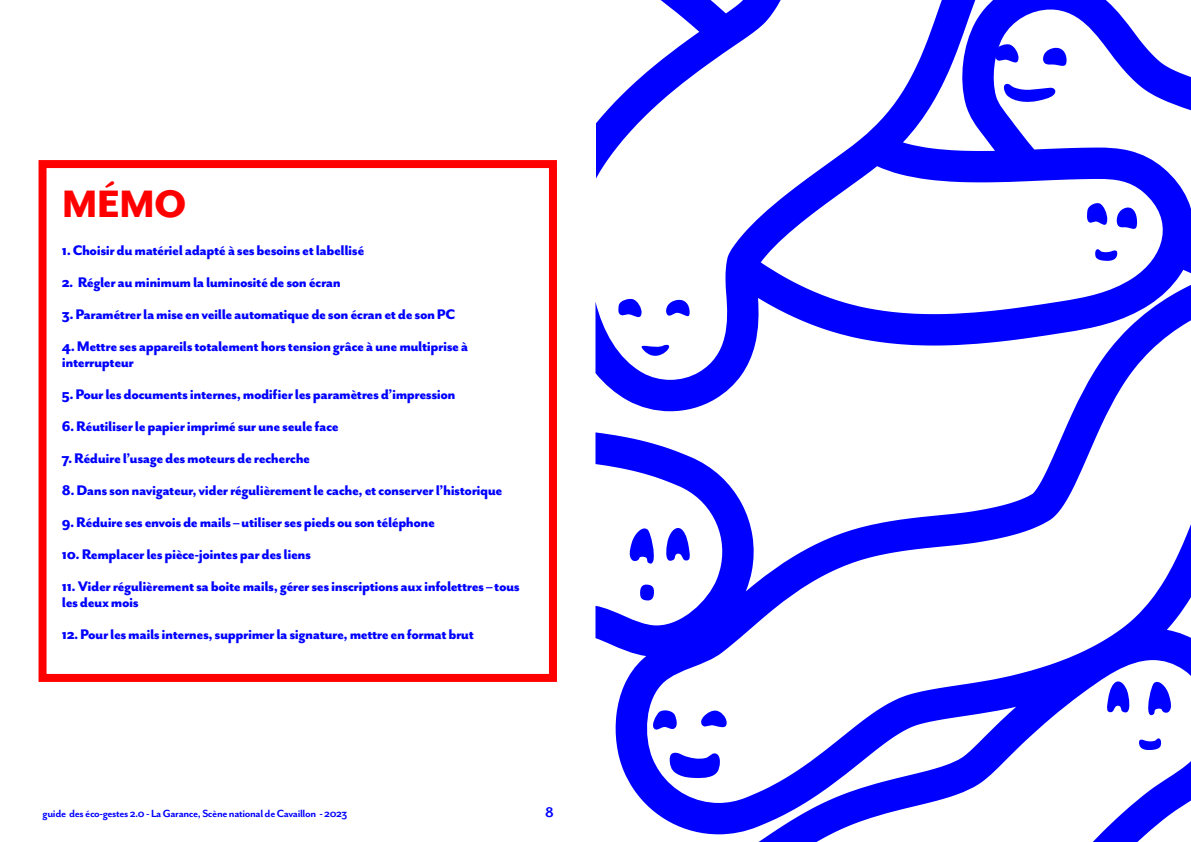
<style>
.page{position:relative;width:1191px;height:842px;background:#fff}
.page>*{position:absolute;margin:0;border:0;box-sizing:border-box;transform-origin:0 0}
.t1{font:800 44px "Mr Eaves San OT";color:#f00}
.t2{font:800 16px/16px "Mr Eaves San OT";letter-spacing:-.03em;color:#00f}
.t3{font:700 16px "Mr Eaves San OT";color:#00f}
.t4{font:700 12px "Mr Eaves San OT";letter-spacing:-.03em;color:#00f}
</style>
<div class="page">
<div style="left:39px;top:160px;width:518px;height:522px;background:#fff;border:8px solid #f00"></div>
<svg style="left:595px;top:0;width:596px;height:842px"></svg>
<svg style="left:1146px;top:679px;width:26px;height:37px"></svg>
<svg style="left:1138px;top:738px;width:23px;height:12px"></svg>
<svg style="left:1106px;top:679px;width:26px;height:35px"></svg>
<svg style="left:649px;top:709px;width:29px;height:21px"></svg>
<svg style="left:668px;top:751px;width:53px;height:27px"></svg>
<svg style="left:699px;top:710px;width:28px;height:21px"></svg>
<svg style="left:663px;top:526px;width:28px;height:36px"></svg>
<svg style="left:640px;top:585px;width:14px;height:15px"></svg>
<svg style="left:628px;top:525px;width:28px;height:39px"></svg>
<svg style="left:618px;top:298px;width:24px;height:24px"></svg>
<svg style="left:665px;top:299px;width:24px;height:21px"></svg>
<svg style="left:633px;top:340px;width:45px;height:26px"></svg>
<svg style="left:994px;top:43px;width:24px;height:24px"></svg>
<svg style="left:1042px;top:47px;width:24px;height:21px"></svg>
<svg style="left:1002px;top:83px;width:55px;height:20px"></svg>
<svg style="left:1086px;top:202px;width:21px;height:29px"></svg>
<svg style="left:1115px;top:206px;width:22px;height:26px"></svg>
<svg style="left:1094px;top:248px;width:24px;height:13px"></svg>
<h1 class="t1" style="left:62px;top:178px;width:126px">MÉMO</h1>
<p class="t2" style="left:62px;top:242px;width:304px">1. Choisir du matériel adapté à ses besoins et labellisé</p>
<p class="t2" style="left:62px;top:274px;width:280px">2. Régler au minimum la luminosité de son écran</p>
<p class="t2" style="left:62px;top:306px;width:395px">3. Paramétrer la mise en veille automatique de son écran et de son PC</p>
<p class="t2" style="left:62px;top:338px;width:408px">4. Mettre ses appareils totalement hors tension grâce à une multiprise à interrupteur</p>
<p class="t2" style="left:62px;top:386px;width:395px">5. Pour les documents internes, modifier les paramètres d’impression</p>
<p class="t2" style="left:62px;top:418px;width:278px">6. Réutiliser le papier imprimé sur une seule face</p>
<p class="t2" style="left:62px;top:450px;width:250px">7. Réduire l’usage des moteurs de recherche</p>
<p class="t2" style="left:62px;top:482px;width:442px">8. Dans son navigateur, vider régulièrement le cache, et conserver l’historique</p>
<p class="t2" style="left:62px;top:514px;width:375px">9. Réduire ses envois de mails – utiliser ses pieds ou son téléphone</p>
<p class="t2" style="left:62px;top:546px;width:251px">10. Remplacer les pièce-jointes par des liens</p>
<p class="t2" style="left:62px;top:578px;width:459px">11. Vider régulièrement sa boite mails, gérer ses inscriptions aux infolettres – tous les deux mois</p>
<p class="t2" style="left:62px;top:626px;width:413px">12. Pour les mails internes, supprimer la signature, mettre en format brut</p>
<p class="t4" style="left:43px;top:807px;width:306px">guide des éco-gestes 2.0 - La Garance, Scène national de Cavaillon - 2023</p>
<p class="t3" style="left:545px;top:803px;width:10px">8</p>
</div>
